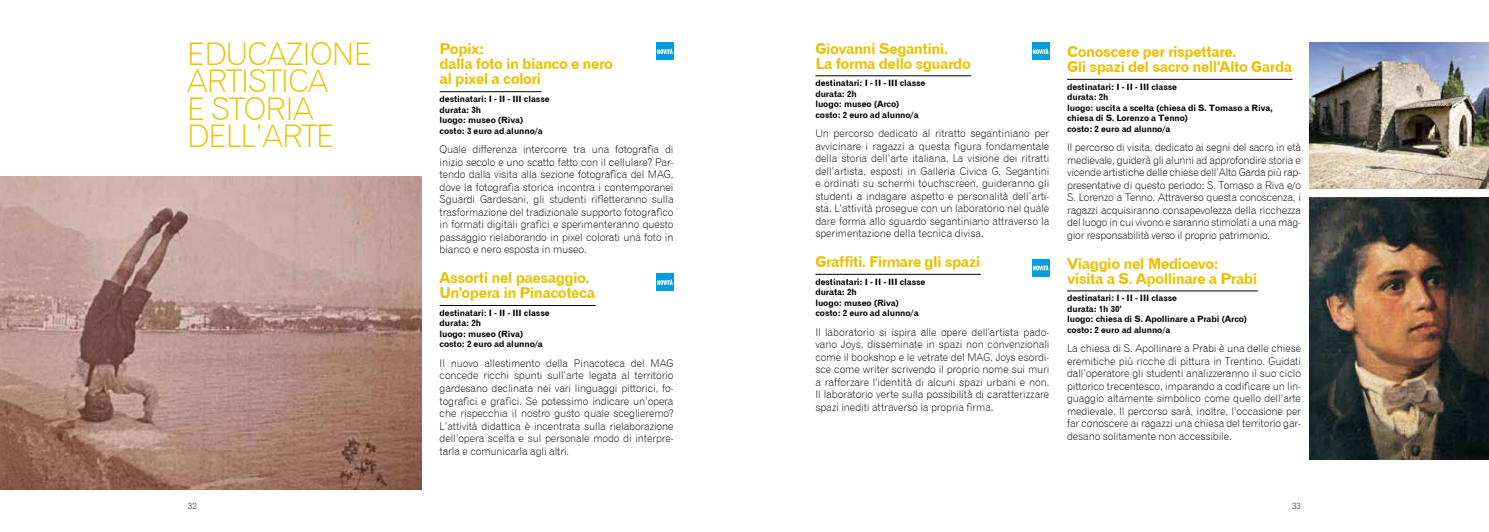
<style>
.page{position:relative;width:1489px;height:532px;background:#fff}
.page>*{position:absolute;margin:0;border:0;box-sizing:border-box;transform-origin:0 0}
.t1{font:31.25px/27.5px "Gothic 720 BT Light B";color:#eac100}
.t2{font:15px/15px "Gothic 720 BT Bold B";letter-spacing:-.035em;color:#eac100}
.t3{font:10.62px/12.5px "Gothic 720 BT Light B";letter-spacing:-.01em;color:#000;text-align:justify}
.t4{font:8.75px/10.5px "Gothic 720 BT Bold B";letter-spacing:-.01em;color:#000}
.t5{font:8.75px "Gothic 720 BT Light B";color:#000}
</style>
<div class="page">
<hr style="left:815px;top:76px;width:156px;height:1px;background:#000">
<hr style="left:815px;top:274px;width:165px;height:1px;background:#000">
<hr style="left:1067px;top:79px;width:225px;height:1px;background:#000">
<hr style="left:1067px;top:290px;width:190px;height:1px;background:#000">
<div style="left:1031px;top:43px;width:18px;height:17px;background:#009ee0"></div>
<svg style="left:1032px;top:48px;width:16px;height:6px"></svg>
<div style="left:1031px;top:259px;width:18px;height:17px;background:#009ee0"></div>
<svg style="left:1032px;top:265px;width:16px;height:5px"></svg>
<img style="left:1309px;top:43px;width:179px;height:145px">
<img style="left:1309px;top:197px;width:179px;height:262px">
<hr style="left:439px;top:91px;width:102px;height:1px;background:#000">
<hr style="left:439px;top:305px;width:156px;height:1px;background:#000">
<div style="left:656px;top:43px;width:17px;height:17px;background:#009ee0"></div>
<svg style="left:657px;top:48px;width:15px;height:6px"></svg>
<img style="left:0;top:177px;width:422px;height:312px">
<div style="left:656px;top:273px;width:17px;height:18px;background:#009ee0"></div>
<svg style="left:657px;top:279px;width:15px;height:6px"></svg>
<h1 class="t1" style="left:187px;top:40px;width:43px">Educazione artistica<br>e storia dell</h1>
<h1 class="t1" style="left:255px;top:122px;width:26px">’arte</h1>
<h2 class="t2" style="left:439px;top:41px;width:175px">Popix:<br>dalla foto in bianco e nero al pixel a colori</h2>
<p class="t4" style="left:439px;top:93px;width:111px">destinatari: I - II - III classe durata: 3h<br>luogo: museo (Riva) costo: 3 euro ad alunno/a</p>
<p class="t3" style="left:439px;top:143px;width:235px">Quale differenza intercorre tra una fotografia di inizio secolo e uno scatto fatto con il cellulare? Par&shy;tendo dalla visita alla sezione fotografica del MAG, dove la fotografia storica incontra i contemporanei Sguardi Gardesani, gli studenti rifletteranno sulla trasformazione del tradizionale supporto fotografico in formati digitali grafici e sperimenteranno questo passaggio rielaborando in pixel colorati una foto in bianco e nero esposta in museo.</p>
<h2 class="t2" style="left:439px;top:270px;width:157px">Assorti nel paesaggio.<br>Un’opera in Pinacoteca</h2>
<p class="t4" style="left:439px;top:307px;width:111px">destinatari: I - II - III classe durata: 2h<br>luogo: museo (Riva) costo: 2 euro ad alunno/a</p>
<p class="t3" style="left:439px;top:357px;width:235px">Il nuovo allestimento della Pinacoteca del MAG concede ricchi spunti sull’arte legata al territorio gardesano declinata nei vari linguaggi pittorici, fo&shy;tografici e grafici. Se potessimo indicare un’opera che rispecchia il nostro gusto quale sceglieremo?<br>L’attività didattica è incentrata sulla rielaborazione dell’opera scelta e sul personale modo di interpre&shy;tarla e comunicarla agli altri.</p>
<h2 class="t2" style="left:815px;top:40px;width:157px">Giovanni Segantini.<br>La forma dello sguardo</h2>
<p class="t4" style="left:815px;top:78px;width:111px">destinatari: I - II - III classe durata: 2h<br>luogo: museo (Arco) costo: 2 euro ad alunno/a</p>
<p class="t3" style="left:815px;top:127px;width:235px">Un percorso dedicato al ritratto segantiniano per avvicinare i ragazzi a questa figura fondamentale della storia dell’arte italiana. La visione dei ritratti dell’artista, esposti in Galleria Civica G. Segantini e ordinati su schermi touchscreen, guideranno gli studenti a indagare aspetto e personalità dell’arti&shy;sta. L’attività prosegue con un laboratorio nel quale dare forma allo sguardo segantiniano attraverso la sperimentazione della tecnica divisa.</p>
<h2 class="t2" style="left:815px;top:254px;width:166px">Graffiti. Firmare gli spazi</h2>
<p class="t4" style="left:815px;top:276px;width:111px">destinatari: I - II - III classe durata: 2h<br>luogo: museo (Riva) costo: 2 euro ad alunno/a</p>
<p class="t3" style="left:815px;top:325px;width:235px">Il laboratorio si ispira alle opere dell’artista pado&shy;vano Joys, disseminate in spazi non convenzionali come il bookshop e le vetrate del MAG. Joys esordi&shy;sce come writer scrivendo il proprio nome sui muri a rafforzare l’identità di alcuni spazi urbani e non.<br>Il laboratorio verte sulla possibilità di caratterizzare spazi inediti attraverso la propria firma.</p>
<h2 class="t2" style="left:1067px;top:44px;width:226px">Conoscere per rispettare.<br>Gli spazi del sacro nell’Alto Garda</h2>
<p class="t4" style="left:1067px;top:81px;width:207px">destinatari: I - II - III classe<br>durata: 2h<br>luogo: uscita a scelta (chiesa di S. Tomaso a Riva, chiesa di S. Lorenzo a Tenno)<br>costo: 2 euro ad alunno/a</p>
<p class="t3" style="left:1067px;top:141px;width:235px">Il percorso di visita, dedicato ai segni del sacro in età medievale, guiderà gli alunni ad approfondire storia e vicende artistiche delle chiese dell’Alto Garda più rap&shy;presentative di questo periodo: S. Tomaso a Riva e/o S. Lorenzo a Tenno. Attraverso questa conoscenza, i ragazzi acquisiranno consapevolezza della ricchezza del luogo in cui vivono e saranno stimolati a una mag&shy;gior responsabilità verso il proprio patrimonio.</p>
<h2 class="t2" style="left:1067px;top:255px;width:192px">Viaggio nel Medioevo: visita a S. Apollinare a Prabi</h2>
<p class="t4" style="left:1067px;top:293px;width:182px">destinatari: I - II - III classe<br>durata: 1h 30’<br>luogo: chiesa di S. Apollinare a Prabi (Arco) costo: 2 euro ad alunno/a</p>
<p class="t3" style="left:1067px;top:342px;width:235px">La chiesa di S. Apollinare a Prabi è una delle chiese eremitiche più ricche di pittura in Trentino. Guidati dall’operatore gli studenti analizzeranno il suo ciclo pittorico trecentesco, imparando a codificare un lin&shy;guaggio altamente simbolico come quello dell’arte medievale. Il percorso sarà, inoltre, l’occasione per far conoscere ai ragazzi una chiesa del territorio gar&shy;desano solitamente non accessibile.</p>
<p class="t5" style="left:188px;top:500px;width:10px">32</p>
<p class="t5" style="left:1291px;top:500px;width:10px">33</p>
</div>
